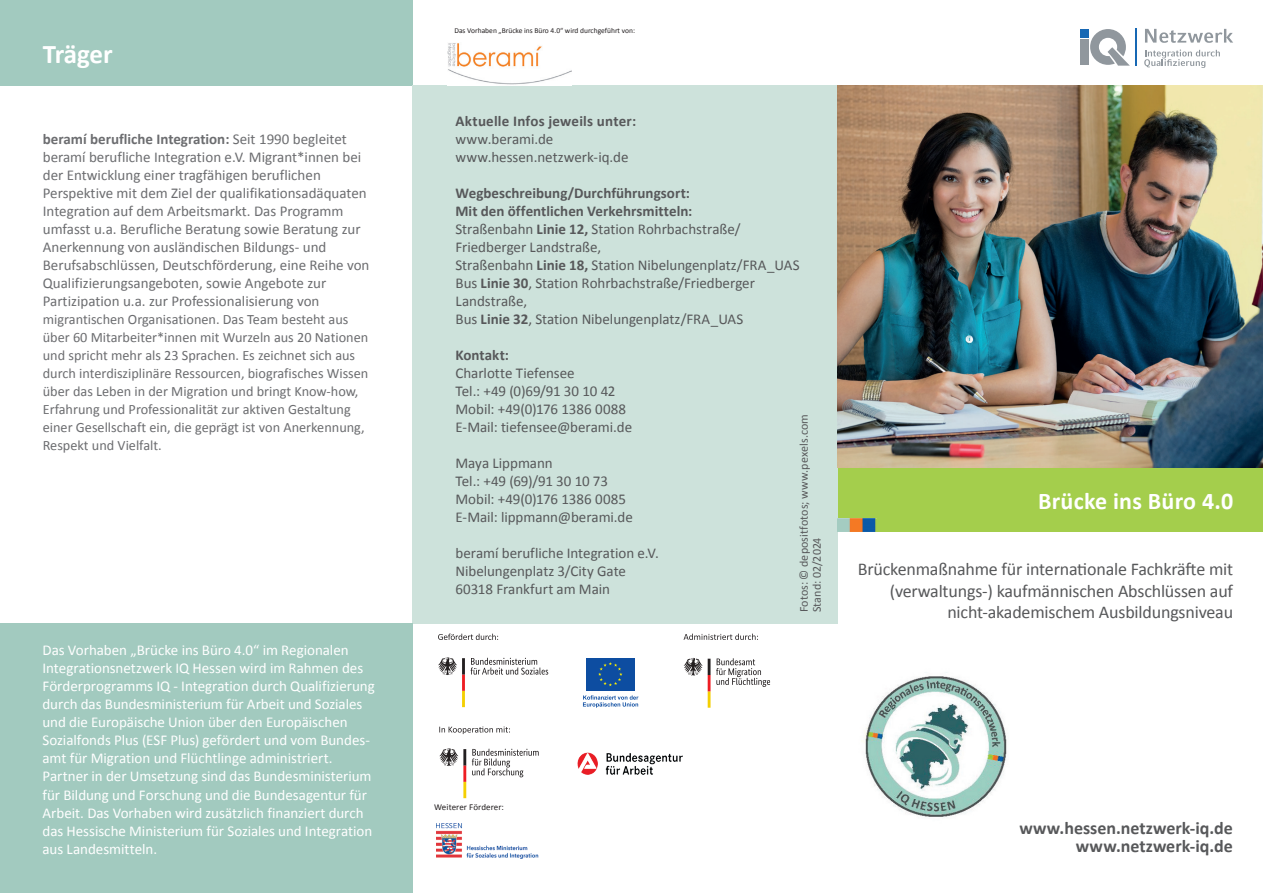
<style>
.page{position:relative;width:1263px;height:893px;background:#fff}
.page>*{position:absolute;margin:0;border:0;box-sizing:border-box;transform-origin:0 0}
.t1{font:700 27px "Calibri";letter-spacing:-.01em;color:#fff}
.t2{font:700 24px "Calibri";letter-spacing:.01em;color:#fff}
.t3{font:18px/21.6px "Calibri";letter-spacing:-.01em;color:#57585a;text-align:right}
.t4{font:700 18px/18px "Calibri";color:#57585a;text-align:right}
.t5{font:15px/18px "Calibri";letter-spacing:-.005em;color:#57585a}
.t6{font:15px/18px "Calibri";letter-spacing:-.005em;color:#fff}
.t7{font:15px/18px "Calibri";color:#6c6d70}
.t8{font:700 15px "Calibri";letter-spacing:.015em;color:#57585a}
.t9{font:14.25px/18px "Calibri";color:#6c6d70}
.t10{font:12px/13.2px "Calibri";letter-spacing:.005em;color:#57585a}
.t11{font:9px "Calibri";letter-spacing:.01em;color:#231f20}
.t12{font:7.5px "Calibri";color:#231f20}
.s1{font-weight:700}
</style>
<div class="page">
<div style="left:0;top:0;width:412px;height:85px;background:#a2cabf"></div>
<div style="left:838px;top:468px;width:425px;height:63px;background:#a4ce4c"></div>
<svg style="left:438px;top:634px;width:60px;height:6px"></svg>
<svg style="left:472px;top:749px;width:67px;height:28px"></svg>
<svg style="left:439px;top:748px;width:27px;height:50px"></svg>
<svg style="left:439px;top:726px;width:71px;height:8px"></svg>
<svg style="left:716px;top:658px;width:54px;height:29px"></svg>
<svg style="left:684px;top:658px;width:26px;height:50px"></svg>
<svg style="left:684px;top:634px;width:74px;height:6px"></svg>
<svg style="left:438px;top:657px;width:110px;height:50px"></svg>
<svg style="left:586px;top:658px;width:49px;height:33px"></svg>
<div style="left:586px;top:658px;width:48px;height:32px;background:#0d4da1"></div>
<svg style="left:598px;top:662px;width:24px;height:24px"></svg>
<svg style="left:583px;top:695px;width:55px;height:13px"></svg>
<div style="left:412px;top:85px;width:426px;height:539px;background:#cde2db"></div>
<div style="left:0;top:624px;width:412px;height:269px;background:#a2cabf"></div>
<img style="left:448px;top:43px;width:124px;height:42px">
<img style="left:577px;top:752px;width:106px;height:23px">
<img style="left:436px;top:824px;width:103px;height:35px">
<img style="left:838px;top:85px;width:425px;height:383px">
<div style="left:1080px;top:39px;width:9px;height:26px;background:#90979d"></div>
<div style="left:1080px;top:29px;width:9px;height:9px;background:#1768b4"></div>
<svg style="left:1090px;top:29px;width:40px;height:37px"></svg>
<hr style="left:1135px;top:29px;width:1px;height:37px;background:#1768b4">
<svg style="left:1144px;top:49px;width:76px;height:19px"></svg>
<svg style="left:1145px;top:29px;width:88px;height:14px"></svg>
<img style="left:838px;top:519px;width:38px;height:12px">
<img style="left:861px;top:672px;width:146px;height:145px">
<h1 class="t1" style="left:43px;top:35px;width:71px">Träger</h1>
<p class="t7" style="left:43px;top:130px;width:328px"><span class="s1">beramí berufliche Integration:</span> Seit 1990 begleitet beramí berufliche Integration e.V. Migrant*innen bei der Entwicklung einer tragfähigen beruflichen Perspektive mit dem Ziel der qualifikationsadäquaten Integration auf dem Arbeitsmarkt. Das Programm umfasst u.a. Berufliche Beratung sowie Beratung zur Anerkennung von ausländischen Bildungs- und Berufsabschlüssen, Deutschförderung, eine Reihe von Qualifizierungsangeboten, sowie Angebote zur Partizipation u.a. zur Professionalisierung von</p>
<p class="t9" style="left:43px;top:310px;width:327px">migrantischen Organisationen. Das Team besteht aus über 60 Mitarbeiter*innen mit Wurzeln aus 20 Nationen und spricht mehr als 23 Sprachen. Es zeichnet sich aus durch interdisziplinäre Ressourcen, biografisches Wissen über das Leben in der Migration und bringt Know-how, Erfahrung und Professionalität zur aktiven Gestaltung einer Gesellschaft ein, die geprägt ist von Anerkennung, Respekt und Vielfalt.</p>
<p class="t6" style="left:43px;top:641px;width:334px">Das Vorhaben „Brücke ins Büro 4.0“ im Regionalen Integrationsnetzwerk IQ Hessen wird im Rahmen des Förderprogramms IQ - Integration durch Qualifizierung durch das Bundesministerium für Arbeit und Soziales und die Europäische Union über den Europäischen Sozialfonds Plus (ESF Plus) gefördert und vom Bundes&shy;amt für Migration und Flüchtlinge administriert.<br>Partner in der Umsetzung sind das Bundesministerium für Bildung und Forschung und die Bundesagentur für Arbeit. Das Vorhaben wird zusätzlich finanziert durch das Hessische Ministerium für Soziales und Integration aus Landesmitteln.</p>
<p class="t12" style="left:454px;top:25px;width:182px">Das Vorhaben „Brücke ins Büro 4.0“ wird durchgeführt von:</p>
<p class="t8" style="left:455px;top:110px;width:182px">Aktuelle Infos jeweils unter:</p>
<p class="t5" style="left:455px;top:130px;width:175px">www.berami.de www.hessen.netzwerk-iq.de</p>
<p class="t5" style="left:455px;top:184px;width:346px"><span class="s1">Wegbeschreibung/Durchführungsort:<br>Mit den öffentlichen Verkehrsmitteln:<br></span>Straßenbahn <span class="s1">Linie 12,</span> Station Rohrbachstraße/ Friedberger Landstraße,<br>Straßenbahn <span class="s1">Linie 18,</span> Station Nibelungenplatz/FRA_UAS Bus <span class="s1">Linie 30</span>, Station Rohrbachstraße/Friedberger Landstraße,<br>Bus <span class="s1">Linie 32</span>, Station Nibelungenplatz/FRA_UAS</p>
<p class="t8" style="left:455px;top:344px;width:55px">Kontakt:</p>
<p class="t5" style="left:455px;top:364px;width:178px">Charlotte Tiefensee<br>Tel.: +49 (0)69/91 30 10 42<br>Mobil: +49(0)176 1386 0088<br>E-Mail: tiefensee@berami.de</p>
<p class="t5" style="left:455px;top:454px;width:179px">Maya Lippmann<br>Tel.: +49 (69)/91 30 10 73<br>Mobil: +49(0)176 1386 0085<br>E-Mail: lippmann@berami.de</p>
<p class="t5" style="left:455px;top:544px;width:205px">beramí berufliche Integration e.V.<br>Nibelungenplatz 3/City Gate<br>60318 Frankfurt am Main</p>
<p class="t10" style="left:797px;top:612px;width:200px;rotate:-90deg">Fotos: © depositfotos; www.pexels.com<br>Stand: 02/2024</p>
<h2 class="t2" style="left:1038px;top:484px;width:197px">Brücke ins Büro 4.0</h2>
<p class="t3" style="left:858px;top:558px;width:377px">Brückenmaßnahme für internationale Fachkräfte mit (verwaltungs-) kaufmännischen Abschlüssen auf nicht-akademischem Ausbildungsniveau</p>
<p class="t11" style="left:434px;top:801px;width:71px">Weiterer Förderer:</p>
<p class="t4" style="left:1019px;top:819px;width:215px">www.hessen.netzwerk-iq.de www.netzwerk-iq.de</p>
</div>
